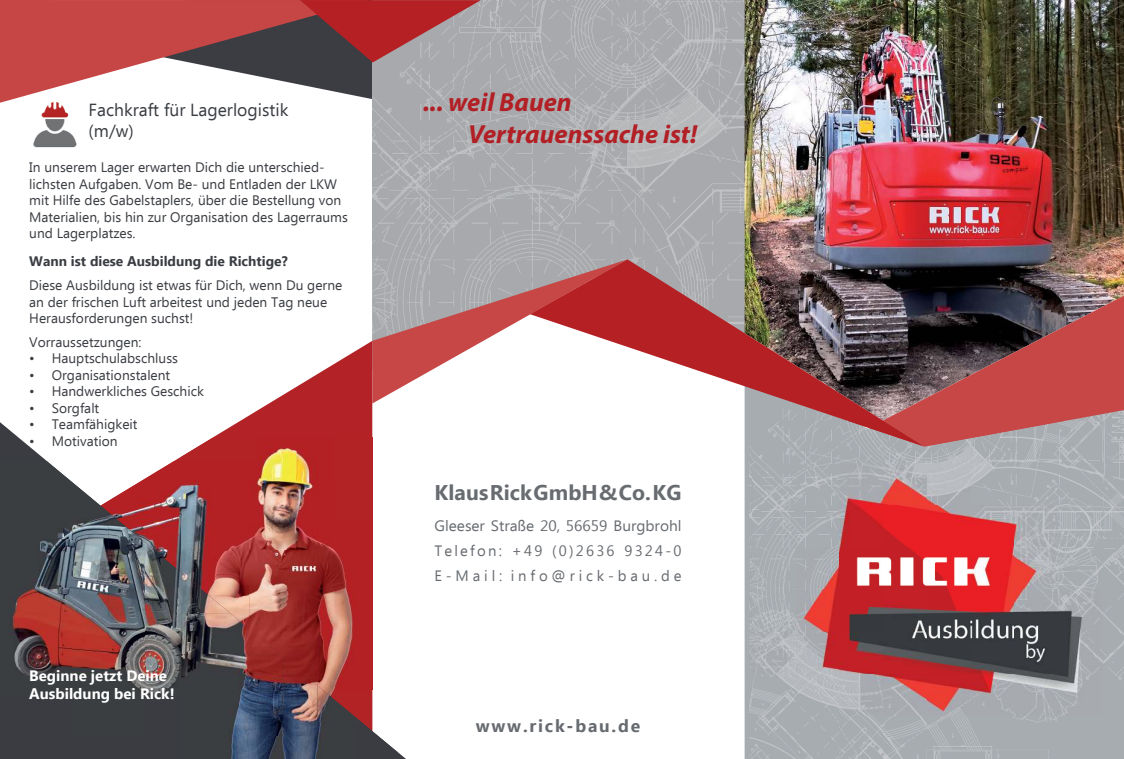
<style>
.page{position:relative;width:1124px;height:759px;background:#fff}
.page>*{position:absolute;margin:0;border:0;box-sizing:border-box;transform-origin:0 0}
.t1{font:italic 700 26.25px/31.5px "Myriad Pro";color:#b21f25}
.t2{font:700 21.25px "Ebrima";letter-spacing:.005em;color:#686c71}
.t3{font:17.5px/21px "Ebrima";color:#3a3d42}
.t4{font:700 17.5px "Ebrima";letter-spacing:.1em;color:#676b70}
.t5{font:15px/25.1px "Ebrima";letter-spacing:.15em;color:#676b70;text-align:justify}
.t6{font:700 15px/18px "Ebrima";color:#fff}
.t7{font:13.75px/16.5px "Ebrima";color:#3a3d42}
.t8{font:700 13.75px "Ebrima";color:#3a3d42}
</style>
<div class="page">
<img style="left:372px;top:0;width:372px;height:259px">
<img style="left:749px;top:446px;width:3px;height:312px">
<img style="left:1102px;top:446px;width:21px;height:312px">
<img style="left:744px;top:0;width:379px;height:292px">
<img style="left:33px;top:104px;width:44px;height:44px">
<img style="left:627px;top:259px;width:297px;height:187px">
<svg style="left:882px;top:292px;width:241px;height:154px;background:#99484b"></svg>
<svg style="left:0;top:0;width:67px;height:104px;background:#cb5857"></svg>
<svg style="left:251px;top:341px;width:121px;height:73px"></svg>
<svg style="left:0;top:414px;width:405px;height:344px"></svg>
<img style="left:72px;top:461px;width:28px;height:21px">
<img style="left:100px;top:461px;width:81px;height:74px">
<img style="left:145px;top:535px;width:36px;height:7px">
<img style="left:0;top:461px;width:72px;height:274px">
<img style="left:72px;top:482px;width:37px;height:253px">
<img style="left:109px;top:512px;width:36px;height:223px">
<img style="left:145px;top:542px;width:36px;height:193px">
<img style="left:372px;top:438px;width:25px;height:283px">
<img style="left:181px;top:438px;width:76px;height:23px">
<img style="left:257px;top:438px;width:77px;height:41px">
<img style="left:334px;top:438px;width:38px;height:283px">
<img style="left:317px;top:479px;width:17px;height:206px">
<img style="left:317px;top:685px;width:45px;height:36px">
<img style="left:181px;top:735px;width:86px;height:23px">
<img style="left:267px;top:721px;width:130px;height:37px">
<img style="left:181px;top:461px;width:136px;height:134px">
<img style="left:230px;top:595px;width:19px;height:18px">
<img style="left:249px;top:595px;width:68px;height:45px">
<img style="left:280px;top:640px;width:37px;height:16px">
<img style="left:181px;top:572px;width:49px;height:41px">
<img style="left:181px;top:613px;width:99px;height:40px">
<img style="left:181px;top:653px;width:102px;height:82px">
<img style="left:283px;top:656px;width:34px;height:79px">
<svg style="left:67px;top:0;width:414px;height:101px"></svg>
<svg style="left:372px;top:259px;width:255px;height:144px"></svg>
<img style="left:752px;top:420px;width:131px;height:43px">
<img style="left:883px;top:446px;width:44px;height:17px">
<img style="left:927px;top:440px;width:44px;height:23px">
<img style="left:971px;top:440px;width:43px;height:23px">
<img style="left:1014px;top:427px;width:44px;height:36px">
<img style="left:1058px;top:420px;width:44px;height:43px">
<img style="left:752px;top:463px;width:350px;height:295px">
<svg style="left:862px;top:304px;width:135px;height:116px;background:#613e42"></svg>
<img style="left:847px;top:420px;width:36px;height:13px">
<img style="left:883px;top:420px;width:73px;height:26px">
<img style="left:955px;top:420px;width:73px;height:20px">
<img style="left:1028px;top:420px;width:36px;height:7px">
<p class="t3" style="left:89px;top:100px;width:201px">Fachkraft für Lagerlogistik (m/w)</p>
<p class="t7" style="left:29px;top:160px;width:320px">In unserem Lager erwarten Dich die unterschied&shy;lichsten Aufgaben. Vom Be- und Entladen der LKW mit Hilfe des Gabelstaplers, über die Bestellung von Materialien, bis hin zur Organisation des Lagerraums und Lagerplatzes.</p>
<p class="t8" style="left:29px;top:256px;width:260px">Wann ist diese Ausbildung die Richtige?</p>
<p class="t7" style="left:29px;top:278px;width:314px">Diese Ausbildung ist etwas für Dich, wenn Du gerne an der frischen Luft arbeitest und jeden Tag neue<br>Herausforderungen suchst!</p>
<p class="t7" style="left:29px;top:335px;width:176px">Vorraussetzungen:<br>ï Hauptschulabschluss<br>ï Organisationstalent<br>ï Handwerkliches Geschick ï Sorgfalt<br>ï Teamfähigkeit<br>ï Motivation</p>
<p class="t6" style="left:29px;top:668px;width:147px">Beginne jetzt Deine<br>Ausbildung bei Rick!</p>
<h1 class="t1" style="left:468px;top:86px;width:231px;text-indent:-45px">... weil Bauen<br>Vertrauenssache ist!</h1>
<h2 class="t2" style="left:434px;top:483px;width:248px">Klaus Rick GmbH &amp; Co. KG</h2>
<p class="t5" style="left:434px;top:514px;width:248px">Gleeser Straße 20, 56659 Burgbrohl Telefon: +49 (0)2636 9324-0<br>E-Mail: info@rick-bau.de</p>
<p class="t4" style="left:476px;top:718px;width:166px">www.rick-bau.de</p>
</div>
